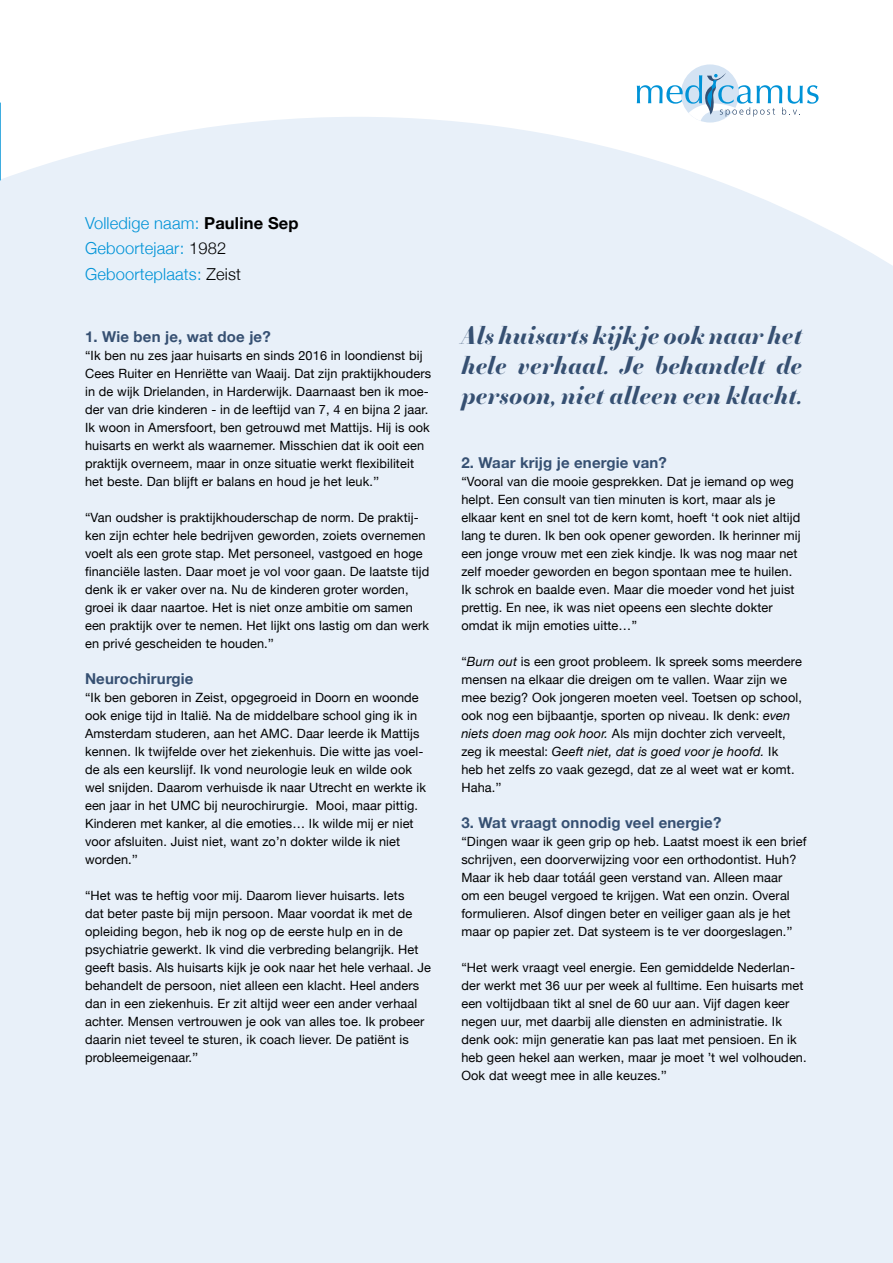
<style>
.page{position:relative;width:893px;height:1263px;background:#fff}
.page>*{position:absolute;margin:0;border:0;box-sizing:border-box;transform-origin:0 0}
.t1{font:italic 700 24px/30px "Essonnes Headline";letter-spacing:.01em;color:#365072;text-align:justify}
.t2{font:300 16.5px/25.5px "Helvetica Neue";letter-spacing:.01em;color:#0093d7}
.t3{font:700 15px "Helvetica Neue";letter-spacing:.01em;color:#365072}
.t4{font:12.75px/18px "Helvetica Neue";letter-spacing:.01em;color:#000}
.s1{font-weight:700;color:#000}
.s2{color:#000}
.s3{font-style:italic}
</style>
<div class="page">
<div style="left:0;top:61px;width:893px;height:1202px;background:#e8f0f9"></div>
<svg style="left:0;top:61px;width:893px;height:205px"></svg>
<svg style="left:0;top:102px;width:2px;height:164px"></svg>
<div style="left:681px;top:64px;width:58px;height:59px;background:#d4e3f3;border-radius:50%"></div>
<svg style="left:637px;top:73px;width:181px;height:48px"></svg>
<p class="t2" style="left:85px;top:209px;width:215px">Volledige naam: <span class="s1">Pauline Sep<br></span>Geboortejaar: <span class="s2">1982<br></span>Geboorteplaats: <span class="s2">Zeist</span></p>
<p class="t3" style="left:85px;top:325px;width:187px">1. Wie ben je, wat doe je?</p>
<p class="t4" style="left:85px;top:347px;width:348px">“Ik ben nu zes jaar huisarts en sinds 2016 in loondienst bij Cees Ruiter en Henriëtte van Waaij. Dat zijn praktijkhouders in de wijk Drielanden, in Harderwijk. Daarnaast ben ik moe&shy;der van drie kinderen - in de leeftijd van 7, 4 en bijna 2 jaar.<br>Ik woon in Amersfoort, ben getrouwd met Mattijs. Hij is ook huisarts en werkt als waarnemer. Misschien dat ik ooit een praktijk overneem, maar in onze situatie werkt flexibiliteit het beste. Dan blijft er balans en houd je het leuk.’’</p>
<p class="t4" style="left:85px;top:509px;width:346px">“Van oudsher is praktijkhouderschap de norm. De praktij&shy;ken zijn echter hele bedrijven geworden, zoiets overnemen voelt als een grote stap. Met personeel, vastgoed en hoge financiële lasten. Daar moet je vol voor gaan. De laatste tijd denk ik er vaker over na. Nu de kinderen groter worden, groei ik daar naartoe. Het is niet onze ambitie om samen een praktijk over te nemen. Het lijkt ons lastig om dan werk en privé gescheiden te houden.’’</p>
<p class="t3" style="left:85px;top:667px;width:110px">Neurochirurgie</p>
<p class="t4" style="left:85px;top:689px;width:342px">“Ik ben geboren in Zeist, opgegroeid in Doorn en woonde ook enige tijd in Italië. Na de middelbare school ging ik in Amsterdam studeren, aan het AMC. Daar leerde ik Mattijs kennen. Ik twijfelde over het ziekenhuis. Die witte jas voel&shy;de als een keurslijf. Ik vond neurologie leuk en wilde ook wel snijden. Daarom verhuisde ik naar Utrecht en werkte ik een jaar in het UMC bij neurochirurgie. Mooi, maar pittig.<br>Kinderen met kanker, al die emoties… Ik wilde mij er niet voor afsluiten. Juist niet, want zo’n dokter wilde ik niet worden.’’</p>
<p class="t4" style="left:85px;top:887px;width:348px">“Het was te heftig voor mij. Daarom liever huisarts. Iets<br>dat beter paste bij mijn persoon. Maar voordat ik met de opleiding begon, heb ik nog op de eerste hulp en in de psychiatrie gewerkt. Ik vind die verbreding belangrijk. Het geeft basis. Als huisarts kijk je ook naar het hele verhaal. Je behandelt de persoon, niet alleen een klacht. Heel anders dan in een ziekenhuis. Er zit altijd weer een ander verhaal achter. Mensen vertrouwen je ook van alles toe. Ik probeer daarin niet teveel te sturen, ik coach liever. De patiënt is probleemeigenaar.’’</p>
<h1 class="t1" style="left:461px;top:320px;width:342px">Als huisarts kijk je ook naar het hele verhaal. Je behandelt de persoon, niet alleen een klacht.</h1>
<p class="t3" style="left:461px;top:451px;width:207px">2. Waar krijg je energie van?</p>
<p class="t4" style="left:461px;top:473px;width:341px">“Vooral van die mooie gesprekken. Dat je iemand op weg helpt. Een consult van tien minuten is kort, maar als je elkaar kent en snel tot de kern komt, hoeft ‘t ook niet altijd lang te duren. Ik ben ook opener geworden. Ik herinner mij een jonge vrouw met een ziek kindje. Ik was nog maar net zelf moeder geworden en begon spontaan mee te huilen.<br>Ik schrok en baalde even. Maar die moeder vond het juist prettig. En nee, ik was niet opeens een slechte dokter omdat ik mijn emoties uitte…’’</p>
<p class="t4" style="left:461px;top:653px;width:342px">“<span class="s3">Burn out</span> is een groot probleem. Ik spreek soms meerdere mensen na elkaar die dreigen om te vallen. Waar zijn we mee bezig? Ook jongeren moeten veel. Toetsen op school, ook nog een bijbaantje, sporten op niveau. Ik denk: <span class="s3">even niets doen mag ook hoor.</span> Als mijn dochter zich verveelt, zeg ik meestal: <span class="s3">Geeft niet, dat is goed voor je hoofd.</span> Ik heb het zelfs zo vaak gezegd, dat ze al weet wat er komt.<br>Haha.’’</p>
<p class="t3" style="left:461px;top:811px;width:261px">3. Wat vraagt onnodig veel energie?</p>
<p class="t4" style="left:461px;top:833px;width:347px">“Dingen waar ik geen grip op heb. Laatst moest ik een brief schrijven, een doorverwijzing voor een orthodontist. Huh?<br>Maar ik heb daar totáál geen verstand van. Alleen maar<br>om een beugel vergoed te krijgen. Wat een onzin. Overal formulieren. Alsof dingen beter en veiliger gaan als je het maar op papier zet. Dat systeem is te ver doorgeslagen.’’</p>
<p class="t4" style="left:461px;top:959px;width:347px">“Het werk vraagt veel energie. Een gemiddelde Nederlan&shy;der werkt met 36 uur per week al fulltime. Een huisarts met een voltijdbaan tikt al snel de 60 uur aan. Vijf dagen keer negen uur, met daarbij alle diensten en administratie. Ik denk ook: mijn generatie kan pas laat met pensioen. En ik heb geen hekel aan werken, maar je moet ’t wel volhouden.<br>Ook dat weegt mee in alle keuzes.’’</p>
</div>
